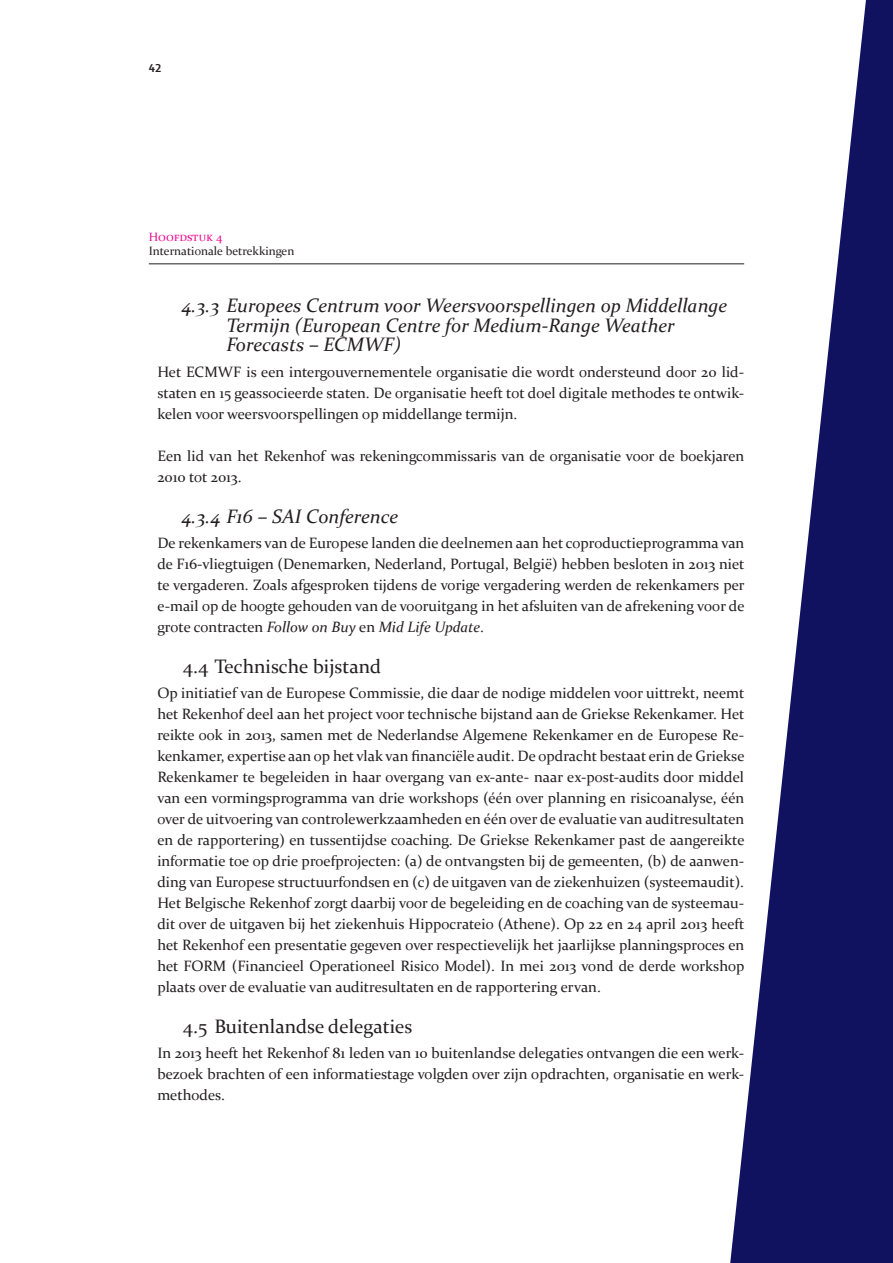
<style>
.page{position:relative;width:893px;height:1263px;background:#fff}
.page>*{position:absolute;margin:0;border:0;box-sizing:border-box;transform-origin:0 0}
.JV_hoofdstuk_titel1{font:italic 19.5px/19.5px "Constantia";color:#231f20}
.JV_hoofdstuk_titel1-2{font:19.5px "Constantia";color:#231f20}
.JV_body_Constantia{font:15px/21px "Constantia";color:#231f20;text-align:justify}
.t1{font:12px "Constantia";color:#231f20}
.t2{font:12px "Constantia";color:#ed088d}
.t3{font:700 12px "Corbel";color:#231f20}
.s1{font-style:italic}
</style>
<div class="page">
<hr style="left:149px;top:264px;width:595px;height:1px;background:#231f20">
<svg style="left:730px;top:0;width:163px;height:1263px;fill:#11125f"></svg>
<p class="t3" style="left:149px;top:61px;width:14px">42</p>
<p class="t2" style="left:149px;top:228px;width:75px">Hoofdstuk 4</p>
<p class="t1" style="left:149px;top:243px;width:147px">Internationale betrekkingen</p>
<p class="JV_hoofdstuk_titel1" style="left:226px;top:295px;width:502px;text-indent:-45px">4.3.3 Europees Centrum voor Weersvoorspellingen op Middellange<br>Termijn (European Centre for Medium-Range Weather<br>Forecasts – ECMWF)</p>
<p class="JV_body_Constantia" style="left:157px;top:360px;width:588px">Het ECMWF is een intergouvernementele organisatie die wordt ondersteund door 20 lid&shy;staten en 15 geassocieerde staten. De organisatie heeft tot doel digitale methodes te ontwik&shy;kelen voor weersvoorspellingen op middellange termijn.</p>
<p class="JV_body_Constantia" style="left:157px;top:445px;width:588px">Een lid van het Rekenhof was rekeningcommissaris van de organisatie voor de boekjaren<br>2010 tot 2013.</p>
<p class="JV_hoofdstuk_titel1" style="left:181px;top:505px;width:218px">4.3.4 F16 – SAI Conference</p>
<p class="JV_body_Constantia" style="left:157px;top:532px;width:589px">De rekenkamers van de Europese landen die deelnemen aan het coproductieprogramma van de F16-vliegtuigen (Denemarken, Nederland, Portugal, België) hebben besloten in 2013 niet te vergaderen. Zoals afgesproken tijdens de vorige vergadering werden de rekenkamers per e-mail op de hoogte gehouden van de vooruitgang in het afsluiten van de afrekening voor de grote contracten <span class="s1">Follow on Buy</span> en <span class="s1">Mid Life Update</span>.</p>
<p class="JV_hoofdstuk_titel1-2" style="left:183px;top:653px;width:200px">4.4 Technische bijstand</p>
<p class="JV_body_Constantia" style="left:157px;top:682px;width:589px">Op initiatief van de Europese Commissie, die daar de nodige middelen voor uittrekt, neemt het Rekenhof deel aan het project voor technische bijstand aan de Griekse Rekenkamer. Het reikte ook in 2013, samen met de Nederlandse Algemene Rekenkamer en de Europese Re&shy;kenkamer, expertise aan op het vlak van financiële audit. De opdracht bestaat erin de Griekse Rekenkamer te begeleiden in haar overgang van ex-ante- naar ex-post-audits door middel van een vormingsprogramma van drie workshops (één over planning en risicoanalyse, één over de uitvoering van controlewerkzaamheden en één over de evaluatie van auditresultaten en de rapportering) en tussentijdse coaching. De Griekse Rekenkamer past de aangereikte informatie toe op drie proefprojecten: (a) de ontvangsten bij de gemeenten, (b) de aanwen&shy;ding van Europese structuurfondsen en (c) de uitgaven van de ziekenhuizen (systeemaudit).<br>Het Belgische Rekenhof zorgt daarbij voor de begeleiding en de coaching van de systeemau&shy;dit over de uitgaven bij het ziekenhuis Hippocrateio (Athene). Op 22 en 24 april 2013 heeft het Rekenhof een presentatie gegeven over respectievelijk het jaarlijkse planningsproces en het FORM (Financieel Operationeel Risico Model). In mei 2013 vond de derde workshop plaats over de evaluatie van auditresultaten en de rapportering ervan.</p>
<p class="JV_hoofdstuk_titel1-2" style="left:183px;top:1013px;width:231px">4.5 Buitenlandse delegaties</p>
<p class="JV_body_Constantia" style="left:157px;top:1042px;width:588px">In 2013 heeft het Rekenhof 81 leden van 10 buitenlandse delegaties ontvangen die een werk&shy;bezoek brachten of een informatiestage volgden over zijn opdrachten, organisatie en werk&shy;methodes.</p>
</div>
